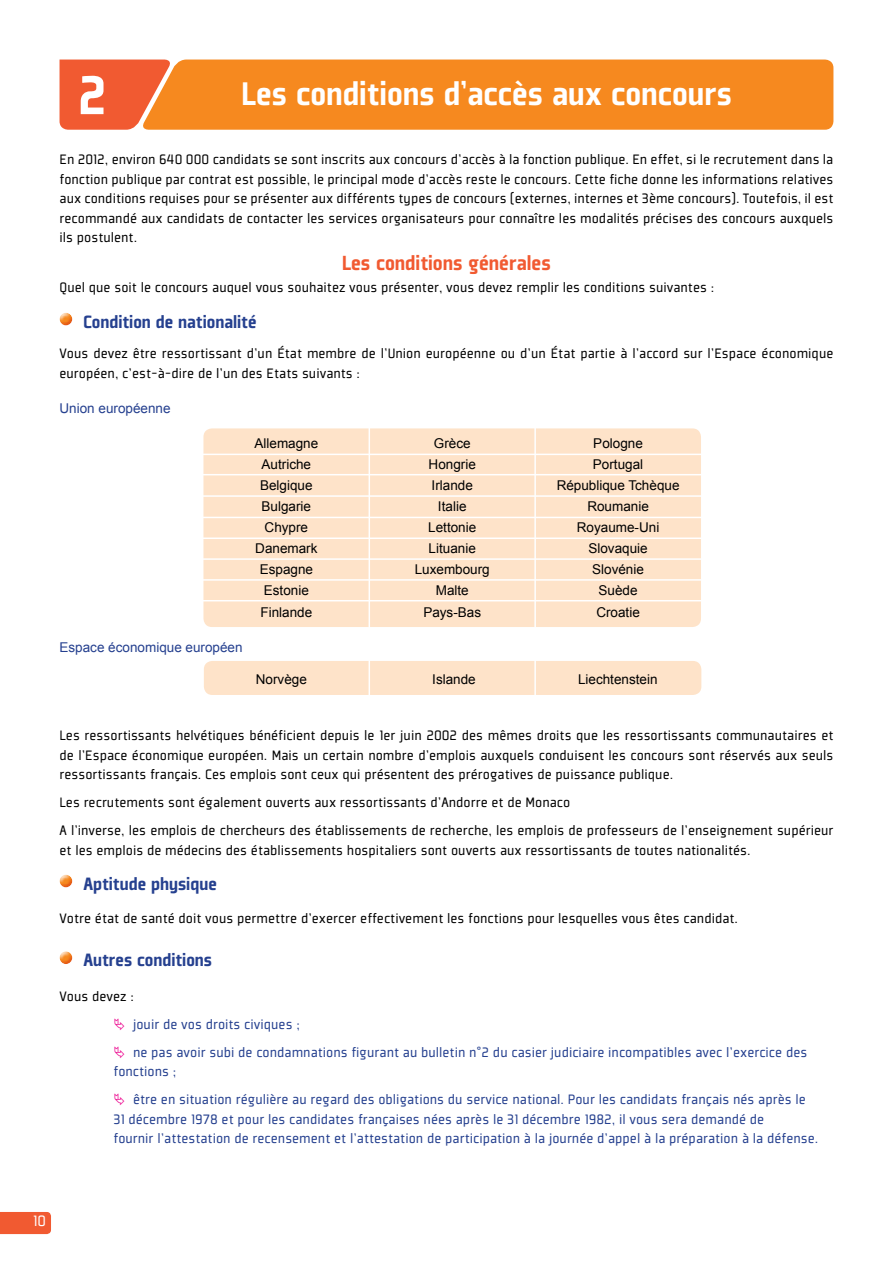
<style>
.page{position:relative;width:893px;height:1263px;background:#fff}
.page>*{position:absolute;margin:0;border:0;box-sizing:border-box;transform-origin:0 0}
.t1{font:900 60px "Plexes";color:#fff}
.t2{font:900 36px "Plexes";color:#fff}
.t3{font:900 22.5px "Plexes";color:#f15a31}
.t4{font:900 19.5px "Plexes";color:#25408f}
.t5{font:16.5px "Plexes";color:#fff}
.t6{font:15px/19.5px "Plexes";color:#000;text-align:justify}
.t7{font:15px/28px "Plexes";color:#25408f}
.t8{font:13.5px/21.1px "Arial";color:#000;text-align:center}
.t9{font:13.5px "Arial";color:#25408f}
</style>
<div class="page">
<svg style="left:0;top:1212px;width:51px;height:22px"></svg>
<div style="left:60px;top:60px;width:80px;height:70px;background:#f15a31"></div>
<div style="left:140px;top:60px;width:693px;height:70px;background:#f6891f"></div>
<div style="left:57px;top:313px;width:20px;height:13px;background:#d2232a;opacity:.39"></div>
<div style="left:57px;top:875px;width:20px;height:13px;background:#d2232a;opacity:.39"></div>
<div style="left:57px;top:952px;width:20px;height:12px;background:#d2232a;opacity:.39"></div>
<div style="left:203px;top:428px;width:498px;height:199px;background:#fee3c9;border-radius:9px"></div>
<div style="left:204px;top:661px;width:497px;height:34px;background:#fee3c9;border-radius:9px"></div>
<hr style="left:369px;top:419px;width:1px;height:277px;background:#fff">
<hr style="left:534px;top:419px;width:2px;height:277px;background:#fff">
<hr style="left:180px;top:454px;width:537px;height:1px;background:#fff">
<hr style="left:180px;top:474px;width:537px;height:1px;background:#fff">
<hr style="left:180px;top:495px;width:537px;height:2px;background:#fff">
<hr style="left:180px;top:517px;width:537px;height:1px;background:#fff">
<hr style="left:180px;top:537px;width:537px;height:2px;background:#fff">
<hr style="left:180px;top:558px;width:537px;height:2px;background:#fff">
<hr style="left:180px;top:579px;width:537px;height:2px;background:#fff">
<hr style="left:180px;top:600px;width:537px;height:1px;background:#fff">
<h1 class="t1" style="left:78px;top:63px;width:29px">2</h1>
<h2 class="t2" style="left:242px;top:74px;width:492px">Les conditions d’accès aux concours</h2>
<p class="t6" style="left:60px;top:150px;width:775px">En 2012, environ 640 000 candidats se sont inscrits aux concours d’accès à la fonction publique. En effet, si le recrutement dans la fonction publique par contrat est possible, le principal mode d’accès reste le concours. Cette fiche donne les informations relatives aux conditions requises pour se présenter aux différents types de concours (externes, internes et 3ème concours). Toutefois, il est recommandé aux candidats de contacter les services organisateurs pour connaître les modalités précises des concours auxquels ils postulent.</p>
<h3 class="t3" style="left:342px;top:251px;width:210px">Les conditions générales</h3>
<p class="t6" style="left:60px;top:277px;width:656px">Quel que soit le concours auquel vous souhaitez vous présenter, vous devez remplir les conditions suivantes :</p>
<h3 class="t4" style="left:83px;top:311px;width:175px">Condition de nationalité</h3>
<p class="t6" style="left:60px;top:344px;width:775px">Vous devez être ressortissant d’un État membre de l’Union européenne ou d’un État partie à l’accord sur l’Espace économique européen, c’est-à-dire de l’un des Etats suivants :</p>
<p class="t9" style="left:60px;top:399px;width:113px">Union européenne</p>
<p class="t9" style="left:60px;top:638px;width:185px">Espace économique européen</p>
<p class="t8" style="left:254px;top:433px;width:65px">Allemagne<br>Autriche<br>Belgique<br>Bulgarie<br>Chypre<br>Danemark<br>Espagne<br>Estonie<br>Finlande</p>
<p class="t8" style="left:415px;top:433px;width:77px">Grèce<br>Hongrie<br>Irlande<br>Italie<br>Lettonie<br>Lituanie<br>Luxembourg<br>Malte<br>Pays-Bas</p>
<p class="t8" style="left:557px;top:433px;width:124px">Pologne<br>Portugal<br>République Tchèque<br>Roumanie<br>Royaume-Uni<br>Slovaquie<br>Slovénie<br>Suède<br>Croatie</p>
<p class="t8" style="left:256px;top:668px;width:53px">Norvège</p>
<p class="t8" style="left:432px;top:668px;width:45px">Islande</p>
<p class="t8" style="left:578px;top:668px;width:81px">Liechtenstein</p>
<p class="t6" style="left:60px;top:726px;width:775px">Les ressortissants helvétiques bénéficient depuis le 1er juin 2002 des mêmes droits que les ressortissants communautaires et de l’Espace économique européen. Mais un certain nombre d’emplois auxquels conduisent les concours sont réservés aux seuls ressortissants français. Ces emplois sont ceux qui présentent des prérogatives de puissance publique.</p>
<p class="t6" style="left:60px;top:788px;width:775px;line-height:28px">Les recrutements sont également ouverts aux ressortissants d’Andorre et de Monaco<br>A l’inverse, les emplois de chercheurs des établissements de recherche, les emplois de professeurs de l’enseignement supérieur</p>
<p class="t6" style="left:60px;top:840px;width:692px">et les emplois de médecins des établissements hospitaliers sont ouverts aux ressortissants de toutes nationalités.</p>
<h3 class="t4" style="left:83px;top:873px;width:135px">Aptitude physique</h3>
<p class="t6" style="left:60px;top:908px;width:680px">Votre état de santé doit vous permettre d’exercer effectivement les fonctions pour lesquelles vous êtes candidat.</p>
<h3 class="t4" style="left:83px;top:950px;width:130px">Autres conditions</h3>
<p class="t6" style="left:60px;top:986px;width:76px">Vous devez :</p>
<p class="t7" style="left:133px;top:1010px;width:676px">jouir de vos droits civiques ;<br>ne pas avoir subi de condamnations figurant au bulletin n°2 du casier judiciaire incompatibles avec l’exercice des</p>
<p class="t7" style="left:133px;top:1057px;width:674px;text-indent:-20px">fonctions ;<br>être en situation régulière au regard des obligations du service national. Pour les candidats français nés après le</p>
<p class="t7" style="left:114px;top:1109px;width:706px;line-height:19.5px">31 décembre 1978 et pour les candidates françaises nées après le 31 décembre 1982, il vous sera demandé de<br>fournir l’attestation de recensement et l’attestation de participation à la journée d’appel à la préparation à la défense.</p>
<p class="t5" style="left:33px;top:1212px;width:15px">10</p>
</div>
